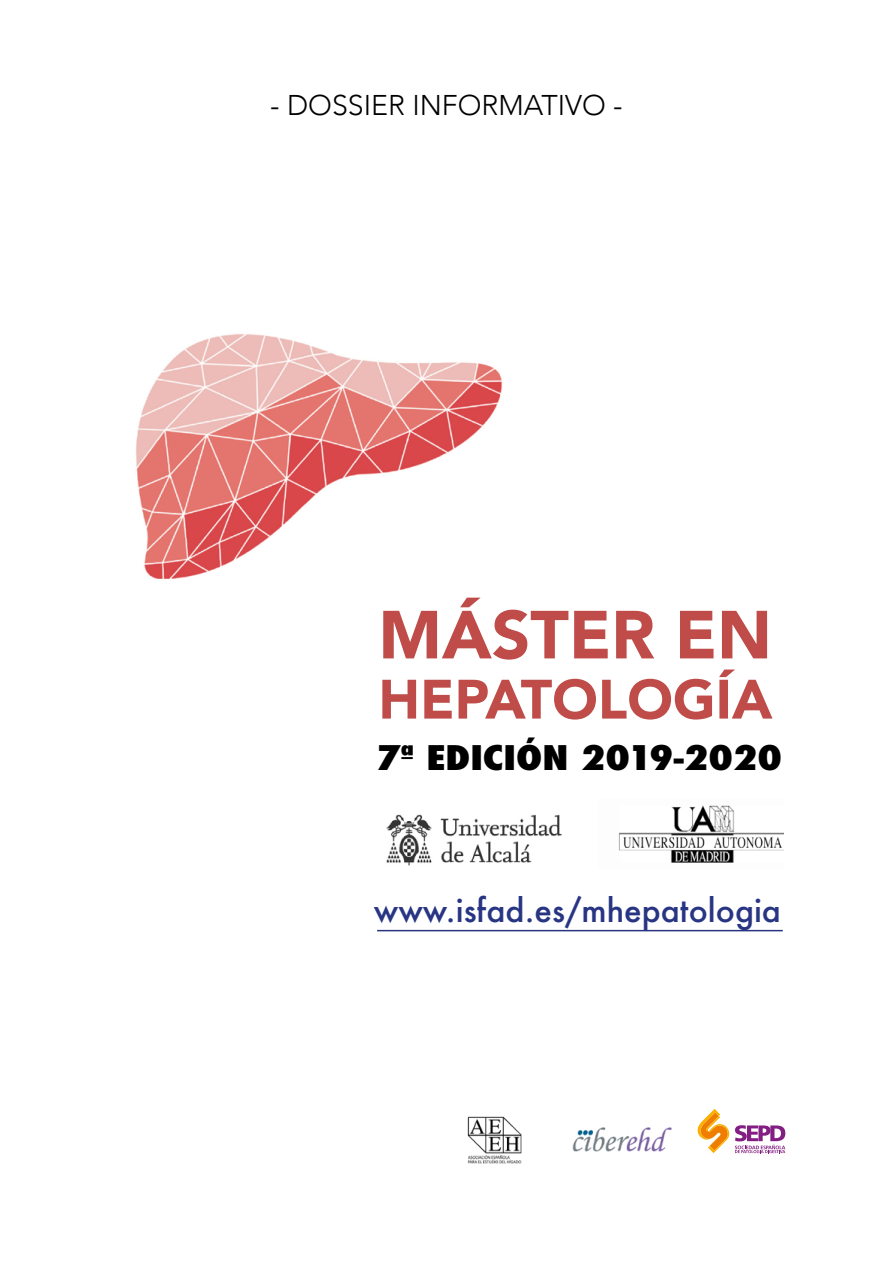
<style>
.page{position:relative;width:893px;height:1263px;background:#fff}
.page>*{position:absolute;margin:0;border:0;box-sizing:border-box;transform-origin:0 0}
.t1{font:900 52.5px "Avenir";color:#bf4c49}
.t2{font:800 condensed 33px "Futura";color:#000;scale:1.24 1}
.t3{font:500 31.5px "Futura";color:#283583}
.t4{font:300 28.5px "Avenir";color:#000}
</style>
<div class="page">
<svg style="left:382px;top:679px;width:390px;height:40px"></svg>
<svg style="left:383px;top:598px;width:384px;height:62px"></svg>
<img style="left:386px;top:814px;width:176px;height:52px">
<img style="left:618px;top:805px;width:166px;height:58px">
<img style="left:572px;top:1127px;width:99px;height:25px">
<svg style="left:735px;top:1125px;width:50px;height:28px"></svg>
<svg style="left:697px;top:1109px;width:32px;height:44px"></svg>
<img style="left:467px;top:1116px;width:55px;height:48px">
<hr style="left:377px;top:930px;width:406px;height:1px;background:#283583">
<img style="left:136px;top:334px;width:367px;height:245px">
<p class="t4" style="left:270px;top:88px;width:354px">- DOSSIER INFORMATIVO -</p>
<h1 class="t1" style="left:717px;top:643px;width:15px">´</h1>
<p class="t2" style="left:376px;top:735px;width:329px">7ª EDICIÓN 2019-2020</p>
<p class="t3" style="left:374px;top:889px;width:409px">www.isfad.es/mhepatologia</p>
</div>
